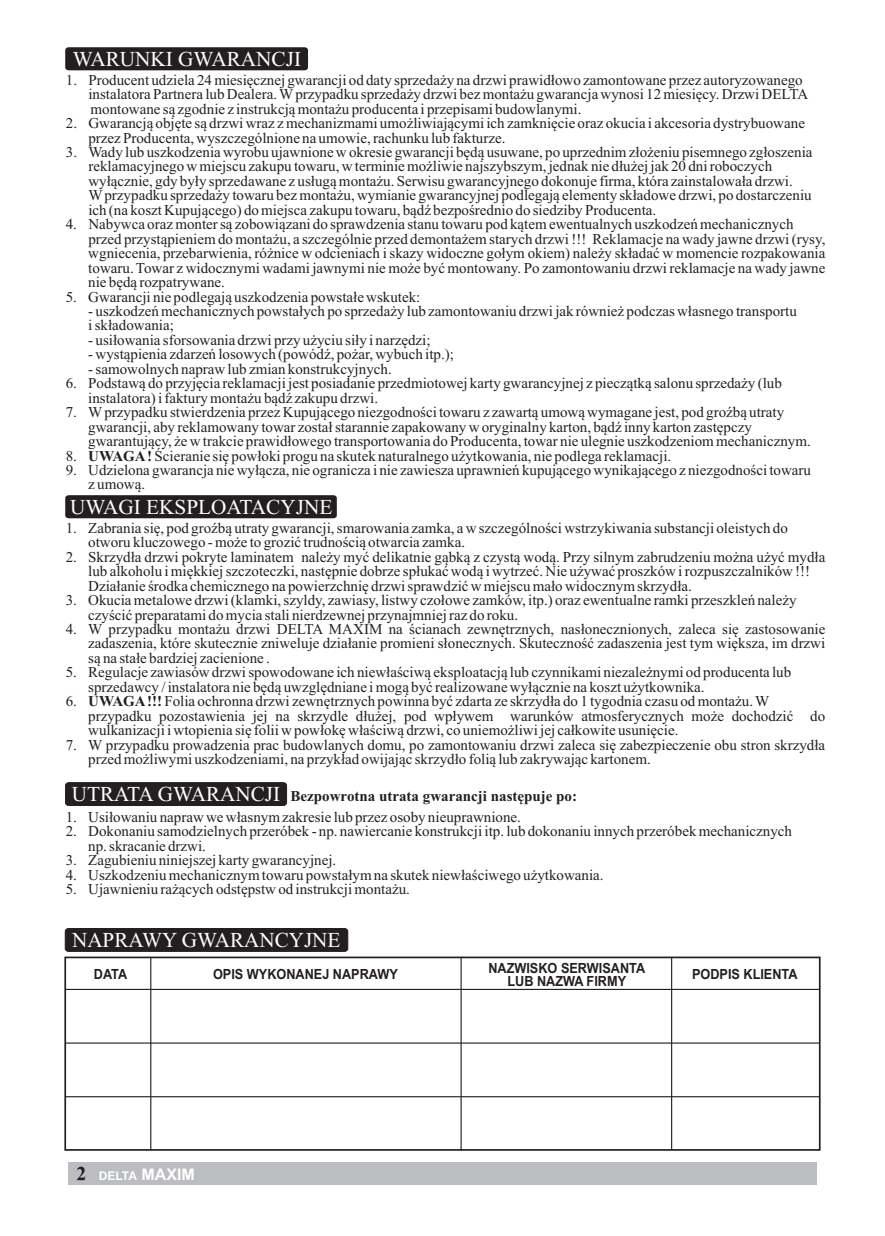
<style>
.page{position:relative;width:885px;height:1236px;background:#fff}
.page>*{position:absolute;margin:0;border:0;box-sizing:border-box;transform-origin:0 0}
.t1{font:21.2px "Times New Roman";color:#fff}
.t2{font:15px/14.4px "Times New Roman";color:#231f20}
.t3{font:700 15px "Times New Roman";color:#231f20}
.t4{font:700 14px/13px "Arial";color:#231f20;text-align:center;scale:.91 1}
.t5{font:700 12px "Arial";letter-spacing:-.035em;color:#fff}
.s1{font-weight:700}
.s2{font-weight:400;font-size:21.2px;color:#fff}
.s3{font-size:16px}
</style>
<div class="page">
<div style="left:68px;top:1162px;width:749px;height:23px;background:#bcbdc0"></div>
<svg style="left:77px;top:1167px;width:8px;height:13px"></svg>
<hr style="left:150px;top:958px;width:1px;height:192px;background:#231f20">
<div style="left:64px;top:957px;width:756px;height:194px;border:2px solid #231f20"></div>
<hr style="left:460px;top:957px;width:1px;height:194px;background:#231f20">
<hr style="left:671px;top:958px;width:1px;height:192px;background:#231f20">
<hr style="left:65px;top:989px;width:754px;height:1px;background:#231f20">
<hr style="left:65px;top:1042px;width:754px;height:2px;background:#231f20">
<hr style="left:65px;top:1096px;width:754px;height:1px;background:#231f20">
<div style="left:65px;top:782px;width:222px;height:24px;background:#231f20;border:1px solid #231f20;border-radius:3px"></div>
<div style="left:65px;top:495px;width:272px;height:23px;background:#231f20;border-radius:3px"></div>
<div style="left:65px;top:47px;width:243px;height:23px;background:#231f20;border-radius:3px"></div>
<div style="left:65px;top:928px;width:283px;height:24px;background:#231f20;border:1px solid #231f20;border-radius:3px"></div>
<h1 class="t1" style="left:73px;top:51px;width:230px">WARUNKI GWARANCJI</h1>
<p class="t2" style="left:88px;top:74px;width:721px;text-indent:-22px">1. Producent udziela 24 miesięcznej gwarancji od daty sprzedaży na drzwi prawidłowo zamontowane przez autoryzowanego instalatora Partnera lub Dealera. Wprzypadku sprzedaży drzwi bez montażu gwarancja wynosi 12 miesięcy. Drzwi DELTA montowane są zgodnie z instrukcją montażu producenta i przepisami budowlanymi.</p>
<p class="t2" style="left:88px;top:117px;width:718px;text-indent:-22px">2. Gwarancją objęte są drzwi wraz z mechanizmami umożliwiającymi ich zamknięcie oraz okucia i akcesoria dystrybuowane przez Producenta, wyszczególnione na umowie, rachunku lub fakturze.</p>
<p class="t2" style="left:88px;top:146px;width:725px;text-indent:-22px">3. Wady lub uszkodzenia wyrobu ujawnione w okresie gwarancji będą usuwane, po uprzednim złożeniu pisemnego zgłoszenia reklamacyjnego w miejscu zakupu towaru, w terminie możliwie najszybszym, jednak nie dłużej jak 20 dni roboczych wyłącznie, gdy były sprzedawane z usługą montażu. Serwisu gwarancyjnego dokonuje firma, która zainstalowała drzwi.<br>Wprzypadku sprzedaży towaru bez montażu, wymianie gwarancyjnej podlegają elementy składowe drzwi, po dostarczeniu ich (na koszt Kupującego) do miejsca zakupu towaru, bądź bezpośrednio do siedziby Producenta.</p>
<p class="t2" style="left:88px;top:218px;width:738px;text-indent:-22px">4. Nabywca oraz monter są zobowiązani do sprawdzenia stanu towaru pod kątem ewentualnych uszkodzeń mechanicznych przed przystąpieniem do montażu, a szczególnie przed demontażem starych drzwi !!! Reklamacje na wady jawne drzwi (rysy, wgniecenia, przebarwienia, różnice w odcieniach i skazy widoczne gołym okiem) należy składać w momencie rozpakowania towaru. Towar z widocznymi wadami jawnymi nie może być montowany. Po zamontowaniu drzwi reklamacje na wady jawne nie będą rozpatrywane.</p>
<p class="t2" style="left:66px;top:291px;width:356px">5. Gwarancji nie podlegają uszkodzenia powstałe wskutek:</p>
<p class="t2" style="left:88px;top:305px;width:710px">- uszkodzeń mechanicznych powstałych po sprzedaży lub zamontowaniu drzwi jak również podczas własnego transportu i składowania;</p>
<p class="t2" style="left:88px;top:334px;width:344px">- usiłowania sforsowania drzwi przy użyciu siły i narzędzi;</p>
<p class="t2" style="left:88px;top:349px;width:367px">- wystąpienia zdarzeń losowych (powódź, pożar, wybuch itp.);</p>
<p class="t2" style="left:88px;top:363px;width:305px">- samowolnych napraw lub zmian konstrukcyjnych.</p>
<p class="t2" style="left:88px;top:377px;width:695px;text-indent:-22px">6. Podstawą do przyjęcia reklamacji jest posiadanie przedmiotowej karty gwarancyjnej z pieczątką salonu sprzedaży (lub instalatora) i faktury montażu bądź zakupu drzwi.</p>
<p class="t2" style="left:88px;top:406px;width:724px;text-indent:-22px">7. Wprzypadku stwierdzenia przez Kupującego niezgodności towaru z zawartą umową wymagane jest, pod groźbą utraty gwarancji, aby reklamowany towar został starannie zapakowany w oryginalny karton, bądź inny karton zastępczy gwarantujący, że w trakcie prawidłowego transportowania do Producenta, towar nie ulegnie uszkodzeniom mechanicznym.</p>
<p class="t2" style="left:66px;top:450px;width:607px">8. <span class="s1">UWAGA!</span> Ścieranie się powłoki progu na skutek naturalnego użytkowania, nie podlega reklamacji.</p>
<p class="t2" style="left:88px;top:464px;width:724px;text-indent:-22px">9. Udzielona gwarancja nie wyłącza, nie ogranicza i nie zawiesza uprawnień kupującego wynikającego z niezgodności towaru z umową.</p>
<p class="t2" style="left:88px;top:522px;width:701px;text-indent:-22px">1. Zabrania się, pod groźbą utraty gwarancji, smarowania zamka, a w szczególności wstrzykiwania substancji oleistych do otworu kluczowego - może to grozić trudnością otwarcia zamka.</p>
<p class="t2" style="left:88px;top:551px;width:738px;text-indent:-22px">2. Skrzydła drzwi pokryte laminatem należy myć delikatnie gąbką z czystą wodą. Przy silnym zabrudzeniu można użyć mydła lub alkoholu i miękkiej szczoteczki, następnie dobrze spłukać wodą i wytrzeć. Nie używać proszków i rozpuszczalników !!!<br>Działanie środka chemicznego na powierzchnię drzwi sprawdzić w miejscu mało widocznym skrzydła.</p>
<p class="t2" style="left:88px;top:594px;width:709px;text-indent:-22px">3. Okucia metalowe drzwi (klamki, szyldy, zawiasy, listwy czołowe zamków, itp.) oraz ewentualne ramki przeszkleń należy czyścić preparatami do mycia stali nierdzewnej przynajmniej raz do roku.</p>
<p class="t2" style="left:88px;top:623px;width:738px;text-align:justify;text-indent:-22px">4. W przypadku montażu drzwi DELTA MAXIM na ścianach zewnętrznych, nasłonecznionych, zaleca się zastosowanie zadaszenia, które skutecznie zniweluje działanie promieni słonecznych. Skuteczność zadaszenia jest tym większa, im drzwi są na stałe bardziej zacienione .</p>
<p class="t2" style="left:88px;top:666px;width:704px;text-indent:-22px">5. Regulacje zawiasów drzwi spowodowane ich niewłaściwą eksploatacją lub czynnikami niezależnymi od producenta lub sprzedawcy / instalatora nie będą uwzględniane i mogą być realizowane wyłącznie na koszt użytkownika.</p>
<p class="t2" style="left:88px;top:695px;width:738px;text-indent:-22px">6. <span class="s1">UWAGA!!!</span> Folia ochronna drzwi zewnętrznych powinna być zdarta ze skrzydła do 1 tygodnia czasu od montażu. W przypadku pozostawienia jej na skrzydle dłużej, pod wpływem warunków atmosferycznych może dochodzić do wulkanizacji i wtopienia się folii w powłokę właściwą drzwi, co uniemożliwi jej całkowite usunięcie.</p>
<p class="t2" style="left:88px;top:739px;width:738px;text-indent:-23px">7. W przypadku prowadzenia prac budowlanych domu, po zamontowaniu drzwi zaleca się zabezpieczenie obu stron skrzydła przed możliwymi uszkodzeniami, na przykład owijając skrzydło folią lub zakrywając kartonem.</p>
<h1 class="t1" style="left:70px;top:499px;width:263px">UWAGI EKSPLOATACYJNE</h1>
<p class="t3" style="left:72px;top:790px;width:506px"><span class="s2">UTRATA GWARANCJI</span> Bezpowrotna utrata gwarancji następuje po:</p>
<p class="t2" style="left:66px;top:811px;width:456px">1. Usiłowaniu napraw we własnym zakresie lub przez osoby nieuprawnione.</p>
<p class="t2" style="left:88px;top:825px;width:705px;text-indent:-22px">2. Dokonaniu samodzielnych przeróbek - np. nawiercanie konstrukcji itp. lub dokonaniu innych przeróbek mechanicznych np. skracanie drzwi.</p>
<p class="t2" style="left:66px;top:854px;width:272px">3. Zagubieniu niniejszej karty gwarancyjnej.</p>
<p class="t2" style="left:66px;top:869px;width:539px">4. Uszkodzeniu mechanicznym towaru powstałym na skutek niewłaściwego użytkowania.</p>
<p class="t2" style="left:66px;top:883px;width:346px">5. Ujawnieniu rażących odstępstw od instrukcji montażu.</p>
<h1 class="t1" style="left:72px;top:932px;width:270px">NAPRAWY GWARANCYJNE</h1>
<p class="t4" style="left:488px;top:962px;width:174px">NAZWISKO SERWISANTA<br>LUB NAZWA FIRMY</p>
<p class="t4" style="left:94px;top:969px;width:38px">DATA</p>
<p class="t4" style="left:213px;top:969px;width:204px">OPIS WYKONANEJ NAPRAWY</p>
<p class="t4" style="left:692px;top:969px;width:117px">PODPIS KLIENTA</p>
<p class="t5" style="left:99px;top:1171px;width:97px">DELTA <span class="s3">MAXIM</span></p>
</div>
